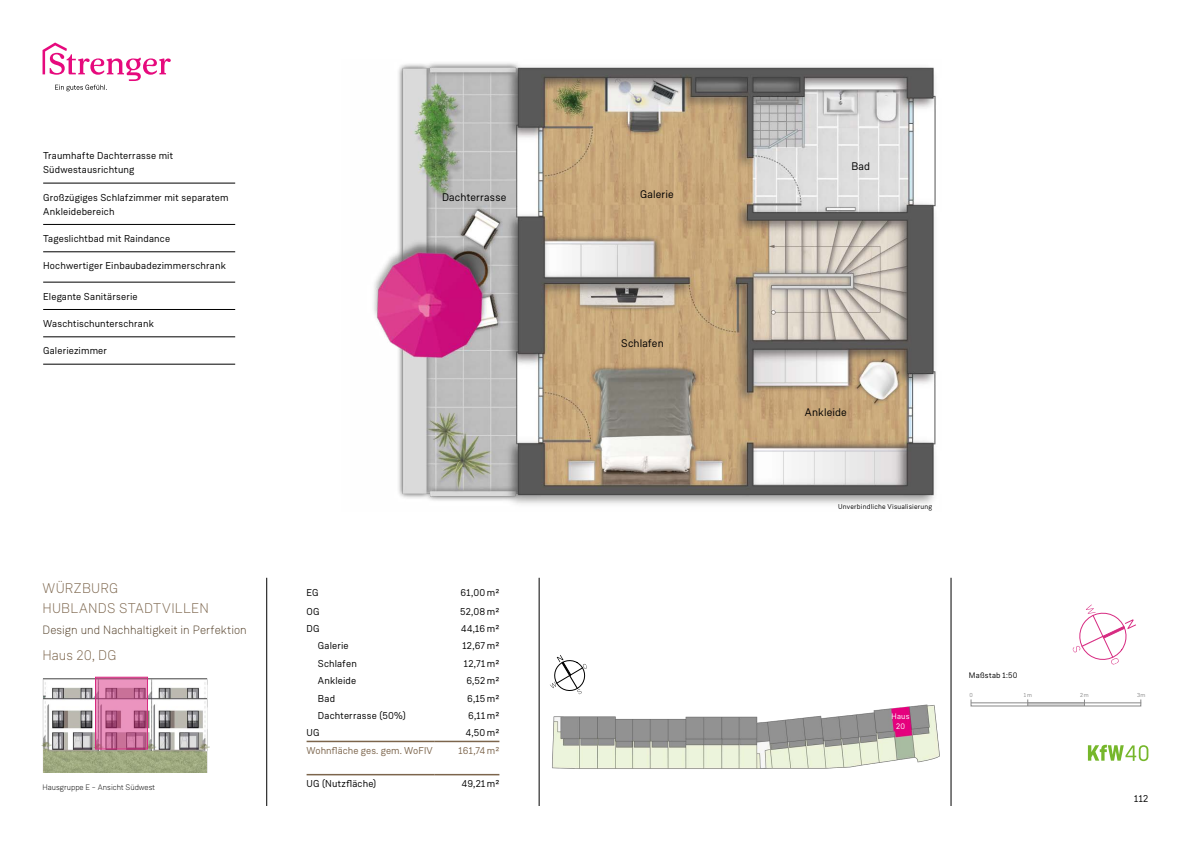
<style>
.page{position:relative;width:1191px;height:842px;background:#fff}
.page>*{position:absolute;margin:0;border:0;box-sizing:border-box;transform-origin:0 0}
.t1{font:300 14px/20px "Weissenhof Grotesk";letter-spacing:.015em;color:#7c654c}
.t2{font:300 12px "Weissenhof Grotesk";letter-spacing:.005em;color:#55422b}
.t3{font:11px "Weissenhof Grotesk";letter-spacing:.01em;color:#000}
.t4{font:10px/14px "Weissenhof Grotesk";letter-spacing:.015em;color:#000}
.t5{font:10px "Weissenhof Grotesk";letter-spacing:.005em;color:#7c654c}
.t6{font:300 8px "Weissenhof Grotesk";color:#000}
.t7{font:8px "Weissenhof Grotesk";letter-spacing:.03em;color:#000}
.t8{font:8px/9.6px "Weissenhof Grotesk";letter-spacing:.025em;color:#fff;text-align:center}
.t9{font:7px "Weissenhof Grotesk";letter-spacing:.025em;color:#000}
.t10{font:5.8px "Weissenhof Grotesk";color:#888}
</style>
<div class="page">
<hr style="left:266px;top:578px;width:1px;height:228px;background:#000">
<hr style="left:951px;top:578px;width:1px;height:228px;background:#000">
<hr style="left:539px;top:578px;width:1px;height:228px;background:#000">
<hr style="left:1027px;top:703px;width:57px;height:3px;background:#d4d4d4">
<div style="left:970px;top:699px;width:171px;height:7px;border:1px solid #888"></div>
<hr style="left:971px;top:702px;width:170px;height:1px;background:#888">
<svg style="left:43px;top:43px;width:128px;height:48px"></svg>
<img style="left:552px;top:704px;width:388px;height:65px">
<img style="left:374px;top:63px;width:562px;height:441px">
<img style="left:41px;top:676px;width:169px;height:97px">
<svg style="left:550px;top:655px;width:37px;height:40px"></svg>
<svg style="left:1088px;top:745px;width:60px;height:16px"></svg>
<svg style="left:1072px;top:604px;width:64px;height:61px"></svg>
<svg style="left:97px;top:679px;width:49px;height:68px;background:#ce77a2"></svg>
<div style="left:95px;top:677px;width:53px;height:72px;border:1px solid #d72a80"></div>
<hr style="left:306px;top:741px;width:128px;height:1px;background:#7c654c">
<hr style="left:434px;top:741px;width:65px;height:1px;background:#7c654c">
<hr style="left:306px;top:774px;width:128px;height:1px;background:#7c654c">
<hr style="left:434px;top:774px;width:65px;height:1px;background:#7c654c">
<hr style="left:43px;top:183px;width:192px;height:1px;background:#000">
<hr style="left:43px;top:224px;width:192px;height:1px;background:#000">
<hr style="left:43px;top:251px;width:192px;height:1px;background:#000">
<hr style="left:43px;top:282px;width:192px;height:1px;background:#000">
<hr style="left:43px;top:309px;width:192px;height:1px;background:#000">
<hr style="left:43px;top:336px;width:192px;height:1px;background:#000">
<hr style="left:43px;top:364px;width:192px;height:1px;background:#000">
<p class="t4" style="left:43px;top:149px;width:132px">Traumhafte Dachterrasse mit<br>Südwestausrichtung</p>
<p class="t4" style="left:43px;top:190px;width:187px">Großzügiges Schlafzimmer mit separatem<br>Ankleidebereich</p>
<p class="t4" style="left:43px;top:231px;width:129px">Tageslichtbad mit Raindance</p>
<p class="t4" style="left:43px;top:259px;width:184px">Hochwertiger Einbaubadezimmerschrank</p>
<p class="t4" style="left:43px;top:289px;width:96px">Elegante Sanitärserie</p>
<p class="t4" style="left:43px;top:316px;width:112px">Waschtischunterschrank</p>
<p class="t4" style="left:43px;top:344px;width:65px">Galeriezimmer</p>
<p class="t3" style="left:442px;top:191px;width:66px">Dachterrasse</p>
<h1 class="t1" style="left:43px;top:578px;width:168px">WÜRZBURG<br>HUBLANDS STADTVILLEN</h1>
<p class="t2" style="left:43px;top:623px;width:206px">Design und Nachhaltigkeit in Perfektion</p>
<h1 class="t1" style="left:43px;top:645px;width:76px">Haus 20, DG</h1>
<p class="t6" style="left:43px;top:782px;width:114px">Hausgruppe E – Ansicht Südwest</p>
<p class="t4" style="left:306px;top:586px;width:14px">EG</p>
<p class="t4" style="left:460px;top:586px;width:40px">61,00 m²</p>
<p class="t4" style="left:306px;top:604px;width:15px">OG</p>
<p class="t4" style="left:460px;top:604px;width:41px">52,08 m²</p>
<p class="t4" style="left:306px;top:621px;width:15px">DG</p>
<p class="t4" style="left:461px;top:621px;width:40px">44,16 m²</p>
<p class="t4" style="left:318px;top:639px;width:32px">Galerie</p>
<p class="t4" style="left:462px;top:639px;width:38px">12,67 m²</p>
<p class="t4" style="left:318px;top:656px;width:40px">Schlafen</p>
<p class="t4" style="left:464px;top:656px;width:37px">12,71 m²</p>
<p class="t4" style="left:318px;top:674px;width:40px">Ankleide</p>
<p class="t4" style="left:466px;top:674px;width:35px">6,52 m²</p>
<p class="t4" style="left:318px;top:691px;width:19px">Bad</p>
<p class="t4" style="left:467px;top:691px;width:34px">6,15 m²</p>
<p class="t4" style="left:318px;top:708px;width:89px">Dachterrasse (50%)</p>
<p class="t4" style="left:468px;top:708px;width:33px">6,11m²</p>
<p class="t4" style="left:306px;top:726px;width:15px">UG</p>
<p class="t4" style="left:466px;top:726px;width:35px">4,50 m²</p>
<p class="t5" style="left:306px;top:744px;width:128px">Wohnfläche ges. gem. WoFlV</p>
<p class="t5" style="left:458px;top:744px;width:42px">161,74 m²</p>
<p class="t4" style="left:306px;top:777px;width:71px">UG (Nutzfläche)</p>
<p class="t4" style="left:462px;top:777px;width:39px">49,21 m²</p>
<p class="t3" style="left:640px;top:187px;width:35px">Galerie</p>
<p class="t3" style="left:621px;top:336px;width:44px">Schlafen</p>
<p class="t3" style="left:851px;top:160px;width:20px">Bad</p>
<p class="t3" style="left:805px;top:406px;width:43px">Ankleide</p>
<p class="t9" style="left:838px;top:503px;width:96px">Unverbindliche Visualisierung</p>
<p class="t8" style="left:891px;top:712px;width:19px">Haus<br>20</p>
<p class="t7" style="left:969px;top:670px;width:50px">Maßstab 1:50</p>
<p class="t10" style="left:969px;top:691px;width:5px">0</p>
<p class="t10" style="left:1024px;top:691px;width:10px">1m</p>
<p class="t10" style="left:1080px;top:691px;width:10px">2m</p>
<p class="t10" style="left:1137px;top:691px;width:10px">3m</p>
<p class="t4" style="left:1134px;top:791px;width:16px">112</p>
</div>
